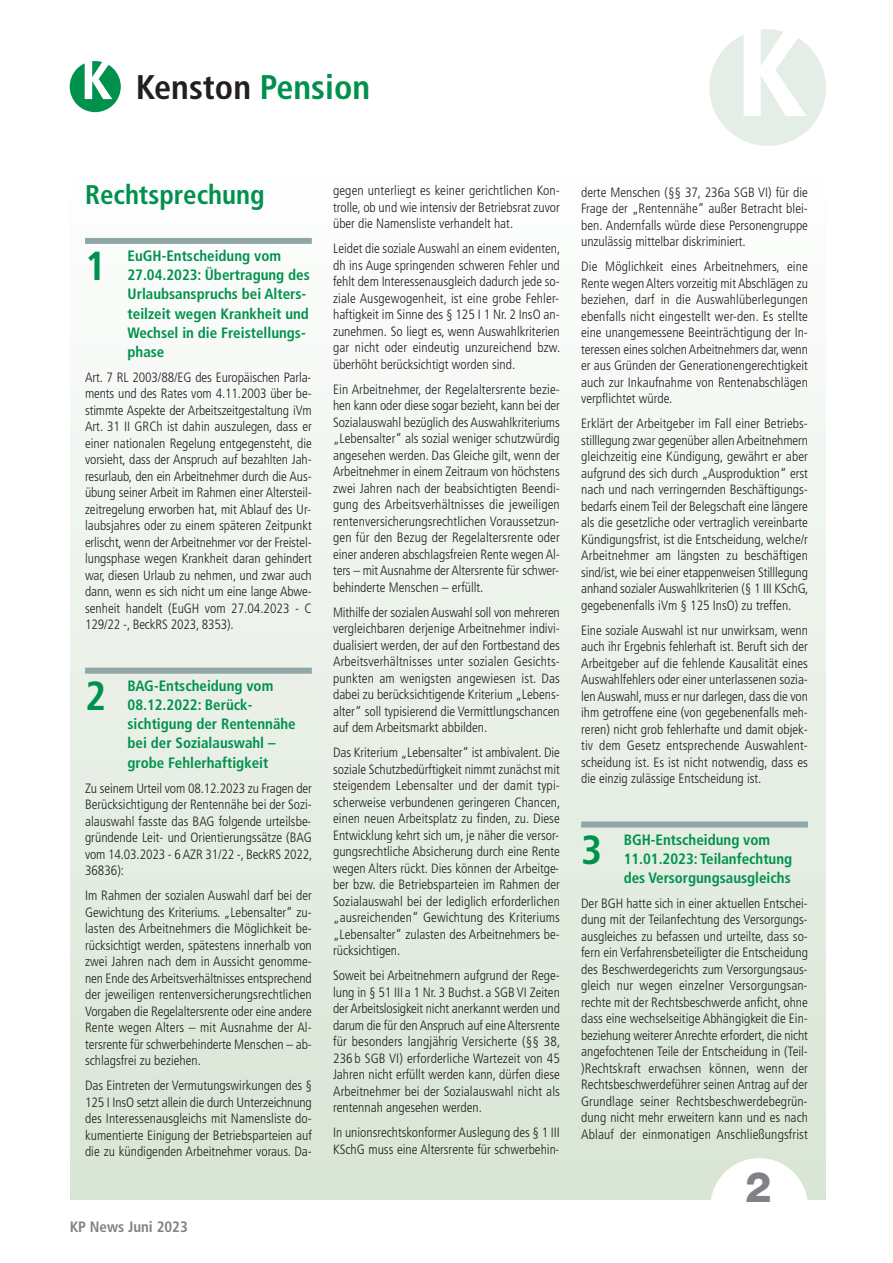
<style>
.page{position:relative;width:893px;height:1263px;background:#fff}
.page>*{position:absolute;margin:0;border:0;box-sizing:border-box;transform-origin:0 0}
.t1{font:800 42px "Helvetica Neue";color:#808285}
.t2{font:700 condensed 40.5px "Frutiger";color:#00914d}
.t3{font:700 condensed 34.2px "Frutiger";color:#231f20}
.t4{font:700 condensed 27px "Frutiger";color:#00914d}
.t5{font:700 condensed 15px/19.2px "Frutiger";color:#00914d}
.t6{font:700 condensed 15px "Frutiger";color:#808285}
.t7{font:300 condensed 13.5px/16.5px "Frutiger";color:#231f20;text-align:justify}
.s1{color:#00914d}
</style>
<div class="page">
<div style="left:70px;top:168px;width:756px;height:1031px;background:linear-gradient(to bottom,#fdfefe,#d7e5d4)"></div>
<div style="left:581px;top:821px;width:227px;height:6px;background:#91a6a7"></div>
<div style="left:85px;top:238px;width:227px;height:6px;background:#91a6a7"></div>
<div style="left:85px;top:668px;width:227px;height:6px;background:#91a6a7"></div>
<svg style="left:709px;top:29px;width:117px;height:117px"></svg>
<div style="left:710px;top:1158px;width:98px;height:98px;background:#fff;border-radius:50%"></div>
<svg style="left:70px;top:61px;width:51px;height:51px"></svg>
<h3 class="t3" style="left:136px;top:73px;width:236px">Kenston <span class="s1">Pension</span></h3>
<h3 class="t4" style="left:85px;top:183px;width:181px">Rechtsprechung</h3>
<h2 class="t2" style="left:85px;top:250px;width:23px">1</h2>
<p class="t5" style="left:127px;top:247px;width:184px">EuGH-Entscheidung vom<br>27.04.2023: Übertragung des<br>Urlaubsanspruchs bei Alters&shy;teilzeit wegen Krankheit und<br>Wechsel in die Freistellungs&shy;phase</p>
<p class="t7" style="left:85px;top:370px;width:228px">Art. 7 RL 2003/88/EG des Europäischen Parla&shy;ments und des Rates vom 4.11.2003 über be&shy;stimmte Aspekte der Arbeitszeitgestaltung iVm Art. 31 II GRCh ist dahin auszulegen, dass er einer nationalen Regelung entgegensteht, die vorsieht, dass der Anspruch auf bezahlten Jah&shy;resurlaub, den ein Arbeitnehmer durch die Aus&shy;übung seiner Arbeit im Rahmen einer Altersteil&shy;zeitregelung erworben hat, mit Ablauf des Ur&shy;laubsjahres oder zu einem späteren Zeitpunkt erlischt, wenn der Arbeitnehmer vor der Freistel&shy;lungsphase wegen Krankheit daran gehindert war, diesen Urlaub zu nehmen, und zwar auch dann, wenn es sich nicht um eine lange Abwe&shy;senheit handelt (EuGH vom 27.04.2023 - C 129/22 -, BeckRS 2023, 8353).</p>
<h2 class="t2" style="left:85px;top:679px;width:23px">2</h2>
<p class="t5" style="left:128px;top:677px;width:170px">BAG-Entscheidung vom<br>08.12.2022: Berück&shy;sichtigung der Rentennähe bei der Sozialauswahl – grobe Fehlerhaftigkeit</p>
<p class="t7" style="left:85px;top:781px;width:229px">Zu seinem Urteil vom 08.12.2023 zu Fragen der Berücksichtigung der Rentennähe bei der Sozi&shy;alauswahl fasste das BAG folgende urteilsbe&shy;gründende Leit- und Orientierungssätze (BAG vom 14.03.2023 - 6AZR 31/22 -, BeckRS 2022, 36836):</p>
<p class="t7" style="left:85px;top:888px;width:228px">Im Rahmen der sozialen Auswahl darf bei der Gewichtung des Kriteriums. „Lebensalter“ zu&shy;lasten des Arbeitnehmers die Möglichkeit be&shy;rücksichtigt werden, spätestens innerhalb von zwei Jahren nach dem in Aussicht genomme&shy;nen Ende des Arbeitsverhältnisses entsprechend der jeweiligen rentenversicherungsrechtlichen Vorgaben die Regelaltersrente oder eine andere Rente wegen Alters – mit Ausnahme der Al&shy;tersrente für schwerbehinderte Menschen – ab&shy;schlagsfrei zu beziehen.</p>
<p class="t7" style="left:85px;top:1078px;width:228px">Das Eintreten der Vermutungswirkungen des § 125 I InsO setzt allein die durch Unterzeichnung des Interessenausgleichs mit Namensliste do&shy;kumentierte Einigung der Betriebsparteien auf die zu kündigenden Arbeitnehmer voraus. Da-</p>
<p class="t7" style="left:333px;top:183px;width:228px">gegen unterliegt es keiner gerichtlichen Kon&shy;trolle, ob und wie intensiv der Betriebsrat zuvor über die Namensliste verhandelt hat.</p>
<p class="t7" style="left:333px;top:241px;width:229px">Leidet die soziale Auswahl an einem evidenten, dh ins Auge springenden schweren Fehler und fehlt dem Interessenausgleich dadurch jede so&shy;ziale Ausgewogenheit, ist eine grobe Fehler&shy;haftigkeit im Sinne des § 125 I 1 Nr. 2 InsO an&shy;zunehmen. So liegt es, wenn Auswahlkriterien gar nicht oder eindeutig unzureichend bzw. überhöht berücksichtigt worden sind.</p>
<p class="t7" style="left:333px;top:382px;width:228px">Ein Arbeitnehmer, der Regelaltersrente bezie&shy;hen kann oder diese sogar bezieht, kann bei der Sozialauswahl bezüglich des Auswahlkriteriums „Lebensalter“ als sozial weniger schutzwürdig angesehen werden. Das Gleiche gilt, wenn der Arbeitnehmer in einem Zeitraum von höchstens zwei Jahren nach der beabsichtigten Beendi&shy;gung des Arbeitsverhältnisses die jeweiligen rentenversicherungsrechtlichen Voraussetzun&shy;gen für den Bezug der Regelaltersrente oder einer anderen abschlagsfreien Rente wegen Al&shy;ters – mit Ausnahme der Altersrente für schwer&shy;behinderte Menschen – erfüllt.</p>
<p class="t7" style="left:333px;top:605px;width:228px">Mithilfe der sozialen Auswahl soll von mehreren vergleichbaren derjenige Arbeitnehmer indivi&shy;dualisiert werden, der auf den Fortbestand des Arbeitsverhältnisses unter sozialen Gesichts&shy;punkten am wenigsten angewiesen ist. Das dabei zu berücksichtigende Kriterium „Lebens&shy;alter“ soll typisierend die Vermittlungschancen auf dem Arbeitsmarkt abbilden.</p>
<p class="t7" style="left:333px;top:745px;width:229px">Das Kriterium „Lebensalter“ ist ambivalent. Die soziale Schutzbedürftigkeit nimmt zunächst mit steigendem Lebensalter und der damit typi&shy;scherweise verbundenen geringeren Chancen, einen neuen Arbeitsplatz zu finden, zu. Diese Entwicklung kehrt sich um, je näher die versor&shy;gungsrechtliche Absicherung durch eine Rente wegen Alters rückt. Dies können der Arbeitge&shy;ber bzw. die Betriebsparteien im Rahmen der Sozialauswahl bei der lediglich erforderlichen „ausreichenden“ Gewichtung des Kriteriums „Lebensalter“ zulasten des Arbeitnehmers be&shy;rücksichtigen.</p>
<p class="t7" style="left:333px;top:968px;width:229px">Soweit bei Arbeitnehmern aufgrund der Rege&shy;lung in § 51 III a 1 Nr. 3 Buchst. a SGB VI Zeiten derArbeitslosigkeit nicht anerkannt werden und darum die für den Anspruch auf eine Altersrente für besonders langjährig Versicherte (§§ 38, 236 b SGB VI) erforderliche Wartezeit von 45<br>Jahren nicht erfüllt werden kann, dürfen diese Arbeitnehmer bei der Sozialauswahl nicht als rentennah angesehen werden.</p>
<p class="t7" style="left:333px;top:1125px;width:228px">In unionsrechtskonformer Auslegung des § 1 III<br>KSchG muss eine Altersrente für schwerbehin-</p>
<p class="t6" style="left:70px;top:1221px;width:120px">KP News Juni 2023</p>
<p class="t7" style="left:581px;top:185px;width:228px">derte Menschen (§§ 37, 236a SGB VI) für die Frage der „Rentennähe“ außer Betracht blei&shy;ben. Andernfalls würde diese Personengruppe unzulässig mittelbar diskriminiert.</p>
<p class="t7" style="left:581px;top:259px;width:228px">Die Möglichkeit eines Arbeitnehmers, eine Rente wegen Alters vorzeitig mit Abschlägen zu beziehen, darf in die Auswahlüberlegungen ebenfalls nicht eingestellt wer-den. Es stellte eine unangemessene Beeinträchtigung der In&shy;teressen eines solchen Arbeitnehmers dar, wenn er aus Gründen der Generationengerechtigkeit auch zur Inkaufnahme von Rentenabschlägen verpflichtet würde.</p>
<p class="t7" style="left:581px;top:416px;width:229px">Erklärt der Arbeitgeber im Fall einer Betriebs&shy;stilllegung zwar gegenüber allenArbeitnehmern gleichzeitig eine Kündigung, gewährt er aber aufgrund des sich durch „Ausproduktion“ erst nach und nach verringernden Beschäftigungs&shy;bedarfs einemTeil der Belegschaft eine längere als die gesetzliche oder vertraglich vereinbarte Kündigungsfrist, ist die Entscheidung, welche/r Arbeitnehmer am längsten zu beschäftigen sind/ist, wie bei einer etappenweisen Stilllegung anhand sozialer Auswahlkriterien (§ 1 III KSchG, gegebenenfalls iVm § 125 InsO) zu treffen.</p>
<p class="t7" style="left:581px;top:623px;width:228px">Eine soziale Auswahl ist nur unwirksam, wenn auch ihr Ergebnis fehlerhaft ist. Beruft sich der Arbeitgeber auf die fehlende Kausalität eines Auswahlfehlers oder einer unterlassenen sozia&shy;len Auswahl, muss er nur darlegen, dass die von ihm getroffene eine (von gegebenenfalls meh&shy;reren) nicht grob fehlerhafte und damit objek&shy;tiv dem Gesetz entsprechende Auswahlent&shy;scheidung ist. Es ist nicht notwendig, dass es die einzig zulässige Entscheidung ist.</p>
<h2 class="t2" style="left:581px;top:833px;width:23px">3</h2>
<p class="t5" style="left:624px;top:831px;width:170px">BGH-Entscheidung vom<br>11.01.2023: Teilanfechtung des Versorgungsausgleichs</p>
<p class="t7" style="left:581px;top:896px;width:228px">Der BGH hatte sich in einer aktuellen Entschei&shy;dung mit der Teilanfechtung des Versorgungs&shy;ausgleiches zu befassen und urteilte, dass so&shy;fern ein Verfahrensbeteiligter die Entscheidung des Beschwerdegerichts zum Versorgungsaus&shy;gleich nur wegen einzelner Versorgungsan&shy;rechte mit der Rechtsbeschwerde anficht, ohne dass eine wechselseitige Abhängigkeit die Ein&shy;beziehung weiterer Anrechte erfordert, die nicht angefochtenen Teile der Entscheidung in (Teil-)Rechtskraft erwachsen können, wenn der Rechtsbeschwerdeführer seinen Antrag auf der Grundlage seiner Rechtsbeschwerdebegrün&shy;dung nicht mehr erweitern kann und es nach Ablauf der einmonatigen Anschließungsfrist</p>
<h1 class="t1" style="left:745px;top:1171px;width:28px">2</h1>
</div>
